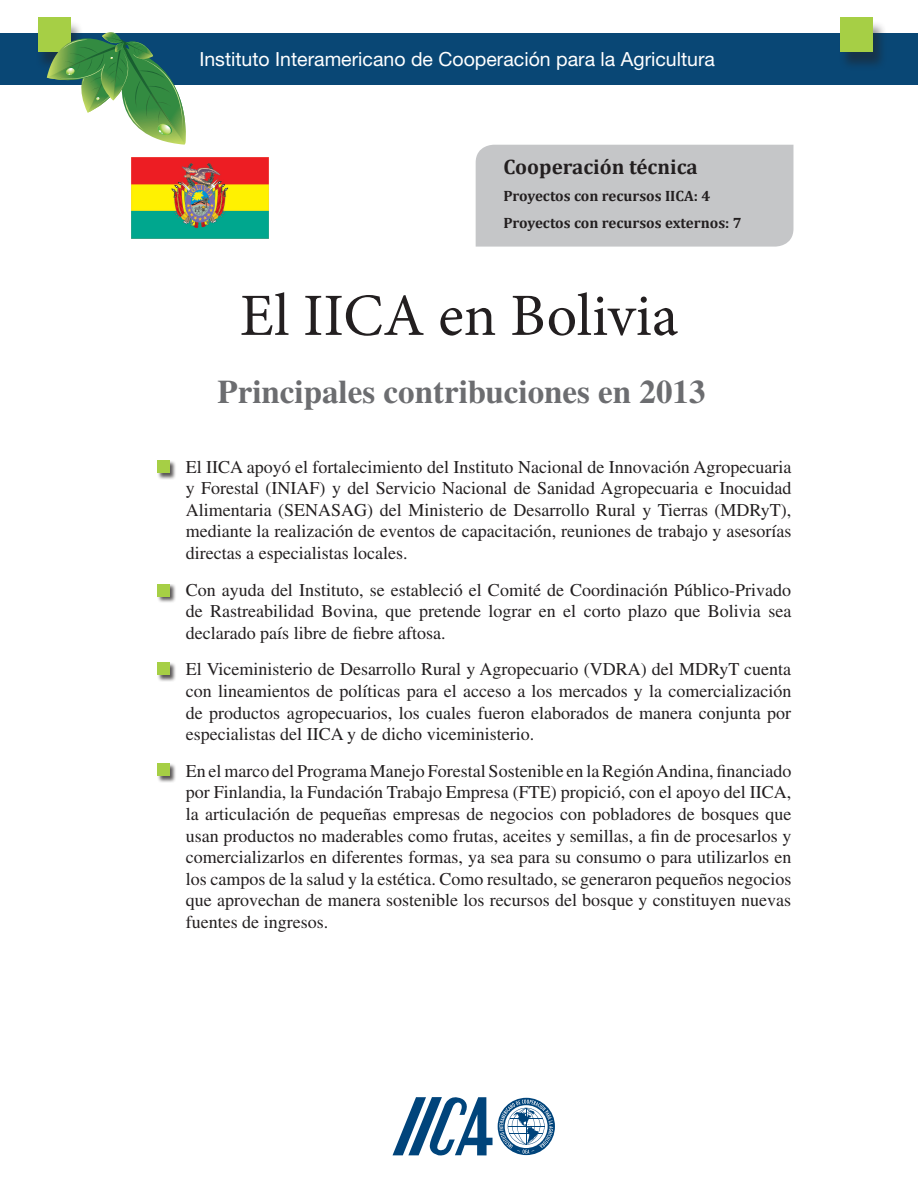
<style>
.page{position:relative;width:918px;height:1188px;background:#fff}
.page>*{position:absolute;margin:0;border:0;box-sizing:border-box;transform-origin:0 0}
.t1{font:60px "Minion Pro";color:#231f20}
.t2{font:700 33px "Times";color:#6c6d70}
.t3{font:700 21px "Cambria";color:#231f20}
.t4{font:19.5px "Helvetica Neue";color:#fff}
.t5{font:18px/21.6px "Times";color:#231f20;text-align:justify}
.t6{font:700 15px "Cambria";color:#231f20}
</style>
<div class="page">
<div style="left:0;top:33px;width:918px;height:52px;background:#094775"></div>
<div style="left:36px;top:20px;width:852px;height:51px;background:#231f20;opacity:.5"></div>
<div style="left:38px;top:18px;width:33px;height:34px;background:#a6cf45"></div>
<div style="left:840px;top:18px;width:33px;height:34px;background:#a6cf45"></div>
<svg style="left:393px;top:1097px;width:162px;height:59px"></svg>
<svg style="left:47px;top:32px;width:143px;height:113px"></svg>
<div style="left:476px;top:145px;width:317px;height:102px;background:#c5c6c8"></div>
<div style="left:157px;top:460px;width:20px;height:20px;background:#231f20;opacity:.75"></div>
<div style="left:157px;top:460px;width:13px;height:13px;background:#a6cf45"></div>
<div style="left:157px;top:662px;width:20px;height:20px;background:#231f20;opacity:.75"></div>
<div style="left:157px;top:662px;width:13px;height:13px;background:#a6cf45"></div>
<div style="left:157px;top:763px;width:20px;height:20px;background:#231f20;opacity:.75"></div>
<div style="left:157px;top:763px;width:13px;height:13px;background:#a6cf45"></div>
<div style="left:157px;top:584px;width:20px;height:20px;background:#231f20;opacity:.75"></div>
<div style="left:157px;top:584px;width:13px;height:13px;background:#a6cf45"></div>
<img style="left:132px;top:157px;width:136px;height:81px">
<p class="t4" style="left:199px;top:48px;width:517px">Instituto Interamericano de Cooperación para la Agricultura</p>
<p class="t3" style="left:503px;top:154px;width:196px">Cooperación técnica</p>
<p class="t6" style="left:503px;top:186px;width:208px">Proyectos con recursos IICA: 4</p>
<p class="t6" style="left:503px;top:213px;width:240px">Proyectos con recursos externos: 7</p>
<p class="t1" style="left:240px;top:276px;width:440px">El IICA en Bolivia</p>
<p class="t2" style="left:218px;top:372px;width:489px">Principales contribuciones en 2013</p>
<p class="t5" style="left:186px;top:456px;width:607px;text-indent:-27px">• El IICA apoyó el fortalecimiento del Instituto Nacional de Innovación Agropecuaria y Forestal (INIAF) y del Servicio Nacional de Sanidad Agropecuaria e Inocuidad Alimentaria (SENASAG) del Ministerio de Desarrollo Rural y Tierras (MDRyT), mediante la realización de eventos de capacitación, reuniones de trabajo y asesorías directas a especialistas locales.</p>
<p class="t5" style="left:186px;top:579px;width:607px;text-indent:-27px">• Con ayuda del Instituto, se estableció el Comité de Coordinación Público-Privado de Rastreabilidad Bovina, que pretende lograr en el corto plazo que Bolivia sea declarado país libre de fiebre aftosa.</p>
<p class="t5" style="left:186px;top:658px;width:607px;text-indent:-27px">• El Viceministerio de Desarrollo Rural y Agropecuario (VDRA) del MDRyT cuenta con lineamientos de políticas para el acceso a los mercados y la comercialización de productos agropecuarios, los cuales fueron elaborados de manera conjunta por especialistas del IICA y de dicho viceministerio.</p>
<p class="t5" style="left:186px;top:760px;width:607px;text-indent:-27px">• En el marco del Programa Manejo Forestal Sostenible en la Región Andina, financiado por Finlandia, la Fundación Trabajo Empresa (FTE) propició, con el apoyo del IICA, la articulación de pequeñas empresas de negocios con pobladores de bosques que usan productos no maderables como frutas, aceites y semillas, a fin de procesarlos y comercializarlos en diferentes formas, ya sea para su consumo o para utilizarlos en los campos de la salud y la estética. Como resultado, se generaron pequeños negocios que aprovechan de manera sostenible los recursos del bosque y constituyen nuevas fuentes de ingresos.</p>
</div>
